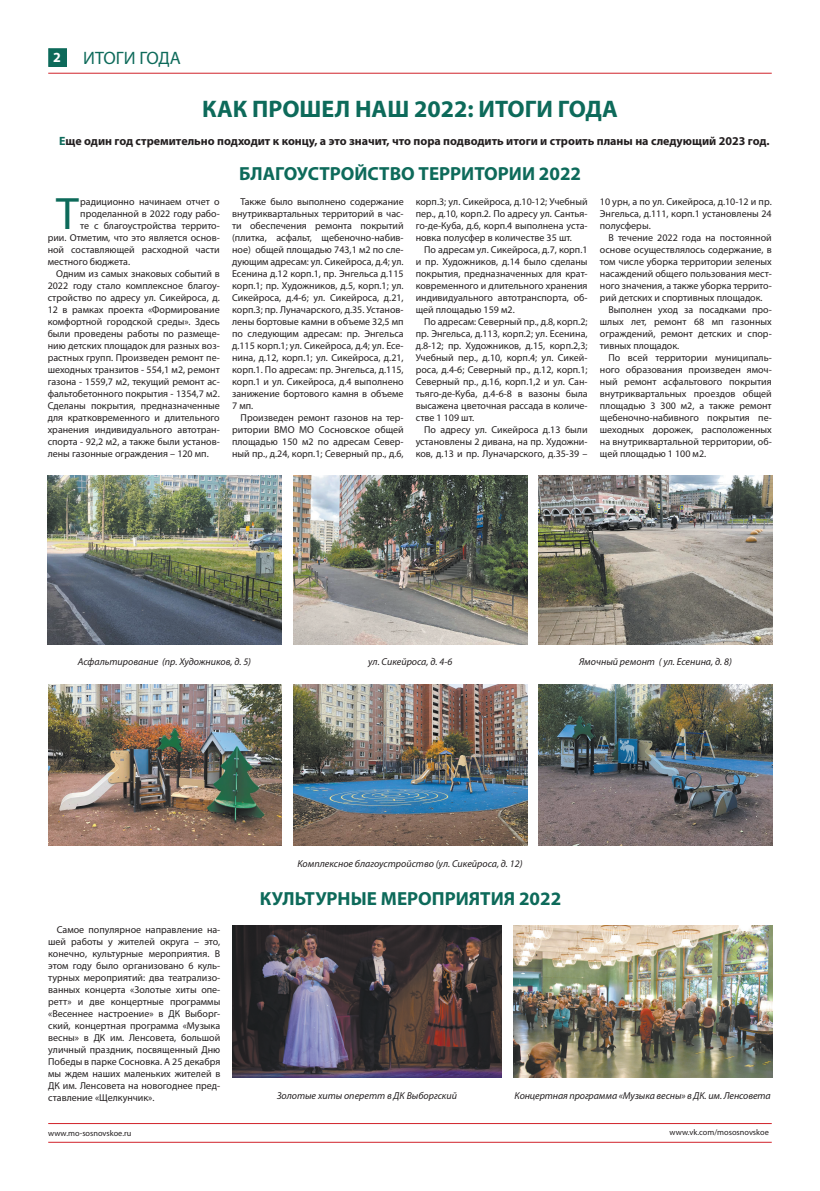
<style>
.page{position:relative;width:820px;height:1191px;background:#fff}
.page>*{position:absolute;margin:0;border:0;box-sizing:border-box;transform-origin:0 0}
.t1{font:45.6px "Myriad Pro";color:#0d6a5a}
.t2{font:700 24px "Myriad Pro";color:#0d6a5a}
.t3{font:700 19px "Myriad Pro";color:#0d6a5a}
.t4{font:18px "Myriad Pro";color:#0d6a5a}
.t5{font:700 14px "Myriad Pro";color:#fff}
.t6{font:700 12px "Myriad Pro";color:#231f20}
.t7{font:10px/12px "Myriad Pro";color:#231f20;text-align:justify}
.t8{font:italic 10px "Myriad Pro";color:#231f20}
.t9{font:8.3px "Myriad Pro";color:#231f20}
.s1{color:#0d6a5a}
</style>
<div class="page">
<hr style="left:48px;top:73px;width:723px;height:1px;background:#d1232a">
<div style="left:49px;top:49px;width:17px;height:17px;background:#0d6a5a"></div>
<div style="left:48px;top:48px;width:19px;height:19px;border:1px solid #0d6a5a"></div>
<hr style="left:48px;top:1141px;width:723px;height:1px;background:#d1232a">
<hr style="left:48px;top:1123px;width:723px;height:1px;background:#d1232a">
<img style="left:48px;top:476px;width:233px;height:168px">
<img style="left:293px;top:476px;width:234px;height:168px">
<img style="left:48px;top:684px;width:234px;height:162px">
<img style="left:538px;top:476px;width:234px;height:168px">
<img style="left:293px;top:684px;width:234px;height:162px">
<img style="left:538px;top:684px;width:234px;height:162px">
<img style="left:513px;top:926px;width:259px;height:151px">
<img style="left:232px;top:926px;width:269px;height:151px">
<h3 class="t5" style="left:53px;top:52px;width:9px">2</h3>
<h3 class="t4" style="left:83px;top:51px;width:99px">ИТОГИ ГОДА</h3>
<h2 class="t2" style="left:202px;top:100px;width:417px">КАК ПРОШЕЛ НАШ 2022: ИТОГИ ГОДА</h2>
<p class="t6" style="left:59px;top:137px;width:711px"><span class="s1">Е</span>ще один год стремительно подходит к концу, а это значит, что пора подводить итоги и строить планы на следующий 2023 год.</p>
<h3 class="t3" style="left:239px;top:166px;width:343px">БЛАГОУСТРОЙСТВО ТЕРРИТОРИИ 2022</h3>
<h1 class="t1" style="left:56px;top:196px;width:24px">Т</h1>
<p class="t7" style="left:80px;top:197px;width:141px">радиционно начинаем отчет о</p>
<p class="t7" style="left:80px;top:209px;width:141px">проделанной в 2022 году рабо-</p>
<p class="t7" style="left:80px;top:221px;width:141px">те с благоустройства террито-</p>
<p class="t7" style="left:48px;top:233px;width:173px">рии. Отметим, что это является основ-</p>
<p class="t7" style="left:48px;top:245px;width:173px">ной составляющей расходной части</p>
<p class="t7" style="left:48px;top:257px;width:84px">местного бюджета.</p>
<p class="t7" style="left:56px;top:269px;width:165px">Одним из самых знаковых событий в</p>
<p class="t7" style="left:48px;top:281px;width:173px">2022 году стало комплексное благоу-</p>
<p class="t7" style="left:48px;top:293px;width:173px">стройство по адресу ул. Сикейроса, д.</p>
<p class="t7" style="left:48px;top:305px;width:173px">12 в рамках проекта «Формирование</p>
<p class="t7" style="left:48px;top:317px;width:173px">комфортной городской среды». Здесь</p>
<p class="t7" style="left:48px;top:329px;width:173px">были проведены работы по размеще-</p>
<p class="t7" style="left:48px;top:341px;width:173px">нию детских площадок для разных воз-</p>
<p class="t7" style="left:48px;top:353px;width:173px">растных групп. Произведен ремонт пе-</p>
<p class="t7" style="left:48px;top:365px;width:173px">шеходных транзитов - 554,1 м2, ремонт</p>
<p class="t7" style="left:48px;top:377px;width:173px">газона - 1559,7 м2, текущий ремонт ас-</p>
<p class="t7" style="left:48px;top:389px;width:173px">фальтобетонного покрытия - 1354,7 м2.</p>
<p class="t7" style="left:48px;top:401px;width:173px">Сделаны покрытия, предназначенные</p>
<p class="t7" style="left:48px;top:413px;width:173px">для кратковременного и длительного</p>
<p class="t7" style="left:48px;top:425px;width:173px">хранения индивидуального автотран-</p>
<p class="t7" style="left:48px;top:437px;width:173px">спорта - 92,2 м2, а также были установ-</p>
<p class="t7" style="left:48px;top:449px;width:162px">лены газонные ограждения – 120 мп.</p>
<p class="t7" style="left:232px;top:197px;width:173px;text-indent:9px">Также было выполнено содержание внутриквартальных территорий в час&shy;ти обеспечения ремонта покрытий (плитка, асфальт, щебеночно-набив&shy;ное) общей площадью 743,1 м2 по сле&shy;дующим адресам: ул. Сикейроса, д.4; ул.<br>Есенина д.12 корп.1, пр. Энгельса д.115 корп.1; пр. Художников, д.5, корп.1; ул.<br>Сикейроса, д.4-6; ул. Сикейроса, д.21, корп.3; пр. Луначарского, д.35. Установ&shy;лены бортовые камни в объеме 32,5 мп по следующим адресам: пр. Энгельса д.115 корп.1; ул. Сикейроса, д.4; ул. Есе&shy;нина, д.12, корп.1; ул. Сикейроса, д.21, корп.1. По адресам: пр. Энгельса, д.115, корп.1 и ул. Сикейроса, д.4 выполнено занижение бортового камня в объеме 7 мп.</p>
<p class="t7" style="left:232px;top:413px;width:173px;text-indent:9px">Произведен ремонт газонов на тер&shy;ритории ВМО МО Сосновское общей площадью 150 м2 по адресам Север&shy;ный пр., д.24, корп.1; Северный пр., д.6,</p>
<p class="t7" style="left:415px;top:197px;width:173px">корп.3; ул. Сикейроса, д.10-12; Учебный пер., д.10, корп.2. По адресу ул. Сантья&shy;го-де-Куба, д.6, корп.4 выполнена уста&shy;новка полусфер в количестве 35 шт.</p>
<p class="t7" style="left:415px;top:245px;width:173px;text-indent:9px">По адресам ул. Сикейроса, д.7, корп.1 и пр. Художников, д.14 было сделаны покрытия, предназначенных для крат&shy;ковременного и длительного хранения индивидуального автотранспорта, об&shy;щей площадью 159 м2.</p>
<p class="t7" style="left:415px;top:317px;width:173px;text-indent:9px">По адресам: Северный пр., д.8, корп.2; пр. Энгельса, д.113, корп.2; ул. Есенина, д.8-12; пр. Художников, д.15, корп.2,3; Учебный пер., д.10, корп.4; ул. Сикей&shy;роса, д.4-6; Северный пр., д.12, корп.1; Северный пр., д.16, корп.1,2 и ул. Сан&shy;тьяго-де-Куба, д.4-6-8 в вазоны была высажена цветочная рассада в количе&shy;стве 1 109 шт.</p>
<p class="t7" style="left:415px;top:425px;width:173px;text-indent:9px">По адресу ул. Сикейроса д.13 были установлены 2 дивана, на пр. Художни&shy;ков, д.13 и пр. Луначарского, д.35-39 –</p>
<p class="t7" style="left:599px;top:197px;width:173px">10 урн, а по ул. Сикейроса, д.10-12 и пр.<br>Энгельса, д.111, корп.1 установлены 24 полусферы.</p>
<p class="t7" style="left:608px;top:233px;width:165px">В течение 2022 года на постоянной</p>
<p class="t7" style="left:599px;top:245px;width:173px">основе осуществлялось содержание, в</p>
<p class="t7" style="left:599px;top:257px;width:173px">том числе уборка территории зеленых</p>
<p class="t7" style="left:599px;top:269px;width:173px">насаждений общего пользования мест-</p>
<p class="t7" style="left:599px;top:281px;width:173px">ного значения, а также уборка террито-</p>
<p class="t7" style="left:599px;top:293px;width:164px">рий детских и спортивных площадок.</p>
<p class="t7" style="left:608px;top:305px;width:165px">Выполнен уход за посадками про-</p>
<p class="t7" style="left:599px;top:317px;width:173px">шлых лет, ремонт 68 мп газонных</p>
<p class="t7" style="left:599px;top:329px;width:173px">ограждений, ремонт детских и спор-</p>
<p class="t7" style="left:599px;top:341px;width:81px">тивных площадок.</p>
<p class="t7" style="left:608px;top:353px;width:165px">По всей территории муниципаль-</p>
<p class="t7" style="left:599px;top:365px;width:173px">ного образования произведен ямоч-</p>
<p class="t7" style="left:599px;top:377px;width:173px">ный ремонт асфальтового покрытия</p>
<p class="t7" style="left:599px;top:389px;width:173px">внутриквартальных проездов общей</p>
<p class="t7" style="left:599px;top:401px;width:173px">площадью 3 300 м2, а также ремонт</p>
<p class="t7" style="left:599px;top:413px;width:173px">щебеночно-набивного покрытия пе-</p>
<p class="t7" style="left:599px;top:425px;width:173px">шеходных дорожек, расположенных</p>
<p class="t7" style="left:599px;top:437px;width:173px">на внутриквартальной территории, об-</p>
<p class="t7" style="left:599px;top:449px;width:108px">щей площадью 1 100 м2.</p>
<p class="t8" style="left:78px;top:658px;width:175px">Асфальтирование (пр. Художников, д. 5)</p>
<p class="t8" style="left:368px;top:658px;width:86px">ул. Сикейроса, д. 4-6</p>
<p class="t8" style="left:578px;top:658px;width:154px">Ямочный ремонт ( ул. Есенина, д. 8)</p>
<p class="t8" style="left:297px;top:859px;width:227px">Комплексное благоустройство (ул. Сикейроса, д. 12)</p>
<h3 class="t3" style="left:260px;top:891px;width:303px">КУЛЬТУРНЫЕ МЕРОПРИЯТИЯ 2022</h3>
<p class="t7" style="left:48px;top:924px;width:173px;text-indent:9px">Самое популярное направление на&shy;шей работы у жителей округа – это, конечно, культурные мероприятия. В этом году было организовано 6 куль&shy;турных мероприятий: два театрализо&shy;ванных концерта «Золотые хиты опе&shy;ретт» и две концертные программы «Весеннее настроение» в ДК Выборг&shy;ский, концертная программа «Музыка весны» в ДК им. Ленсовета, большой уличный праздник, посвященный Дню Победы в парке Сосновка. А 25 декабря мы ждем наших маленьких жителей в ДК им. Ленсовета на новогоднее пред&shy;ставление «Щелкунчик».</p>
<p class="t8" style="left:277px;top:1092px;width:181px">Золотые хиты оперетт в ДК Выборгский</p>
<p class="t8" style="left:514px;top:1092px;width:257px">Концертная программа «Музыка весны» в ДК. им. Ленсовета</p>
<p class="t9" style="left:48px;top:1129px;width:85px">www.mo-sosnovskoe.ru</p>
<p class="t9" style="left:669px;top:1129px;width:101px">www.vk.com/mososnovskoe</p>
</div>
